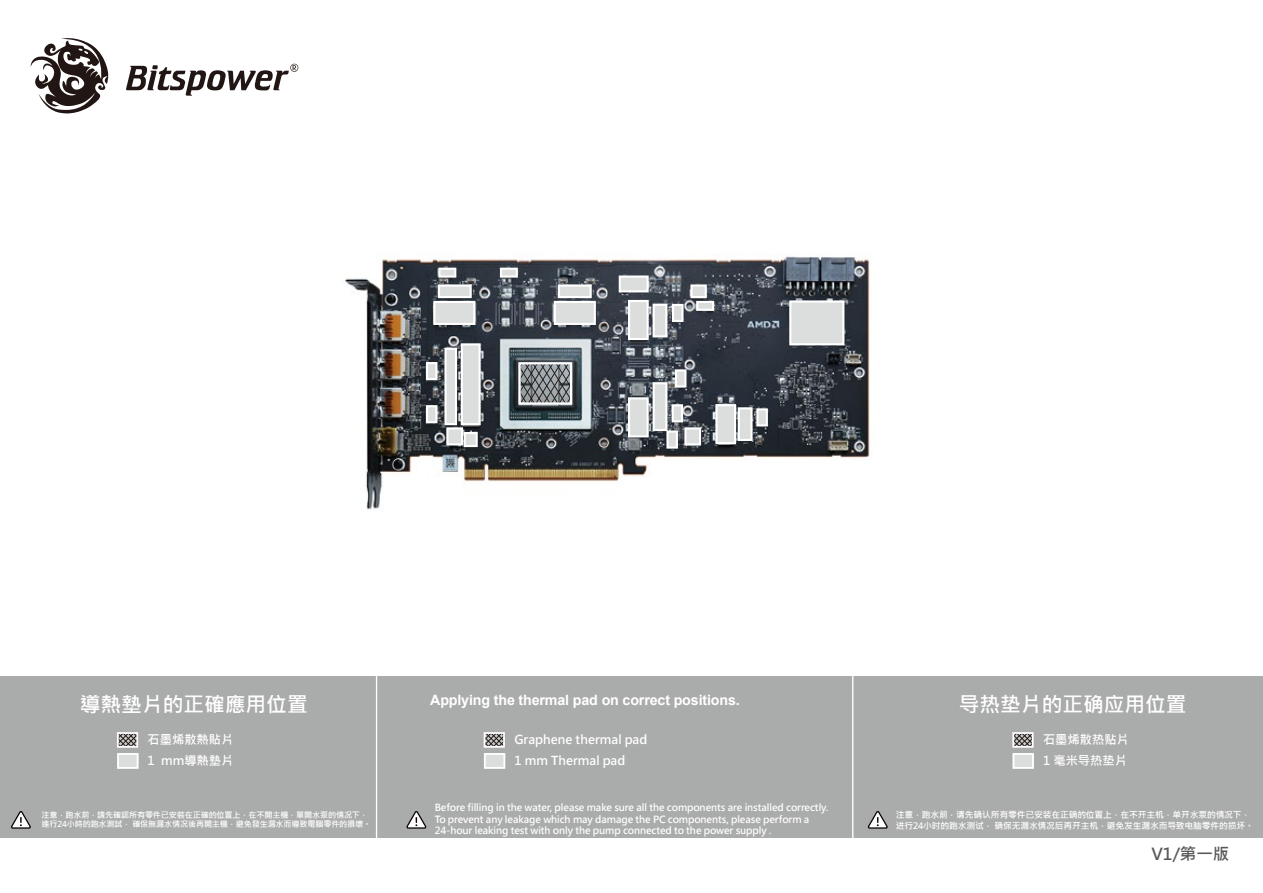
<style>
.page{position:relative;width:1263px;height:893px;background:#fff}
.page>*{position:absolute;margin:0;border:0;box-sizing:border-box;transform-origin:0 0}
.t1{font:700 20.7px "Microsoft Jheng Hei";color:#fff}
.t2{font:700 16.5px "Microsoft Jheng Hei";color:#595757}
.t3{font:700 14.25px "Arial";letter-spacing:-.01em;color:#fff}
.t4{font:700 12.3px/20.5px "Microsoft Jheng Hei";color:#fff}
.t5{font:700 9.75px/11.7px "Microsoft Jheng Hei";letter-spacing:-.01em;color:#fff}
.t6{font:700 8.85px/10.6px "Microsoft Jheng Hei";letter-spacing:-.02em;color:#fff}
.t7{font:700 8.1px/9.8px "Microsoft Jheng Hei";letter-spacing:-.02em;color:#fff}
</style>
<div class="page">
<img style="left:345px;top:253px;width:525px;height:257px">
<svg style="left:30px;top:38px;width:79px;height:75px"></svg>
<svg style="left:126px;top:64px;width:172px;height:32px"></svg>
<div style="left:0;top:676px;width:1263px;height:162px;background:#aaabab"></div>
<svg style="left:11px;top:811px;width:20px;height:18px"></svg>
<svg style="left:867px;top:811px;width:21px;height:18px"></svg>
<svg style="left:117px;top:732px;width:21px;height:16px"></svg>
<div style="left:117px;top:753px;width:21px;height:16px;background:#dcdddd;border:2px solid #fff"></div>
<svg style="left:484px;top:732px;width:21px;height:16px"></svg>
<div style="left:484px;top:753px;width:21px;height:16px;background:#dcdddd;border:2px solid #fff"></div>
<svg style="left:1012px;top:732px;width:21px;height:16px"></svg>
<div style="left:1013px;top:753px;width:21px;height:16px;background:#dcdddd;border:2px solid #fff"></div>
<hr style="left:376px;top:668px;width:1px;height:170px;background:#fff">
<hr style="left:852px;top:668px;width:1px;height:182px;background:#fff">
<svg style="left:406px;top:811px;width:21px;height:18px"></svg>
<div style="left:461px;top:343px;width:20px;height:82px;background:#dcdddd;border:2px solid #fff"></div>
<div style="left:444px;top:348px;width:13px;height:77px;background:#dcdddd;border:2px solid #fff"></div>
<div style="left:653px;top:304px;width:14px;height:33px;background:#dcdddd;border:2px solid #fff"></div>
<div style="left:738px;top:407px;width:14px;height:34px;background:#dcdddd;border:2px solid #fff"></div>
<div style="left:653px;top:382px;width:14px;height:49px;background:#dcdddd;border:2px solid #fff"></div>
<div style="left:446px;top:427px;width:17px;height:18px;background:#dcdddd;border:2px solid #fff"></div>
<div style="left:684px;top:427px;width:17px;height:18px;background:#dcdddd;border:2px solid #fff"></div>
<div style="left:433px;top:301px;width:42px;height:24px;background:#dcdddd;border:2px solid #fff"></div>
<div style="left:554px;top:301px;width:42px;height:24px;background:#dcdddd;border:2px solid #fff"></div>
<div style="left:789px;top:300px;width:55px;height:45px;background:#dcdddd;border:2px solid #fff"></div>
<div style="left:438px;top:284px;width:34px;height:14px;background:#dcdddd;border:2px solid #fff"></div>
<div style="left:558px;top:284px;width:34px;height:14px;background:#dcdddd;border:2px solid #fff"></div>
<div style="left:619px;top:275px;width:30px;height:17px;background:#dcdddd;border:2px solid #fff"></div>
<div style="left:438px;top:268px;width:18px;height:10px;background:#dcdddd;border:2px solid #fff"></div>
<div style="left:500px;top:268px;width:18px;height:10px;background:#dcdddd;border:2px solid #fff"></div>
<div style="left:696px;top:301px;width:18px;height:10px;background:#dcdddd;border:2px solid #fff"></div>
<div style="left:690px;top:284px;width:17px;height:14px;background:#dcdddd;border:2px solid #fff"></div>
<div style="left:426px;top:362px;width:11px;height:18px;background:#dcdddd;border:2px solid #fff"></div>
<div style="left:672px;top:304px;width:11px;height:18px;background:#dcdddd;border:2px solid #fff"></div>
<div style="left:671px;top:404px;width:12px;height:18px;background:#dcdddd;border:2px solid #fff"></div>
<div style="left:666px;top:430px;width:12px;height:19px;background:#dcdddd;border:2px solid #fff"></div>
<div style="left:675px;top:369px;width:11px;height:18px;background:#dcdddd;border:2px solid #fff"></div>
<div style="left:756px;top:408px;width:12px;height:18px;background:#dcdddd;border:2px solid #fff"></div>
<div style="left:426px;top:405px;width:11px;height:18px;background:#dcdddd;border:2px solid #fff"></div>
<div style="left:464px;top:432px;width:14px;height:15px;background:#dcdddd;border:2px solid #fff"></div>
<div style="left:628px;top:300px;width:21px;height:40px;background:#dcdddd;border:2px solid #fff"></div>
<div style="left:628px;top:397px;width:21px;height:40px;background:#dcdddd;border:2px solid #fff"></div>
<div style="left:715px;top:404px;width:21px;height:40px;background:#dcdddd;border:2px solid #fff"></div>
<svg style="left:518px;top:362px;width:54px;height:43px;background:#8f9395"></svg>
<h1 class="t1" style="left:80px;top:691px;width:229px">導熱墊片的正確應用位置</h1>
<h1 class="t1" style="left:959px;top:691px;width:229px">导热垫片的正确应用位置</h1>
<p class="t4" style="left:148px;top:729px;width:87px">石墨烯散熱貼片<br>1 mm導熱墊片</p>
<p class="t4" style="left:514px;top:729px;width:135px">Graphene thermal pad<br>1 mm Thermal pad</p>
<p class="t4" style="left:1043px;top:729px;width:87px">石墨烯散热贴片<br>1 毫米导热垫片</p>
<h3 class="t3" style="left:430px;top:690px;width:311px">Applying the thermal pad on correct positions.</h3>
<p class="t5" style="left:435px;top:801px;width:395px">Before filling in the water, please make sure all the components are installed correctly.<br>To prevent any leakage which may damage the PC components, please perform a<br>24-hour leaking test with only the pump connected to the power supply .</p>
<p class="t7" style="left:42px;top:810px;width:331px">注意，跑水前，請先確認所有零件已安裝在正確的位置上，在不開主機，單開水泵的情况下，進行24小時的跑水測試， 確保無漏水情况後再開主機，避免發生漏水而導致電腦零件的損壞。</p>
<p class="t6" style="left:896px;top:810px;width:360px">注意，跑水前，请先确认所有零件已安装在正确的位置上，在不开主机，单开水泵的情况下，进行24小时的跑水测试， 确保无漏水情况后再开主机，避免发生漏水而导致电脑零件的损坏。</p>
<h2 class="t2" style="left:1151px;top:843px;width:79px">V1/第一版</h2>
</div>
